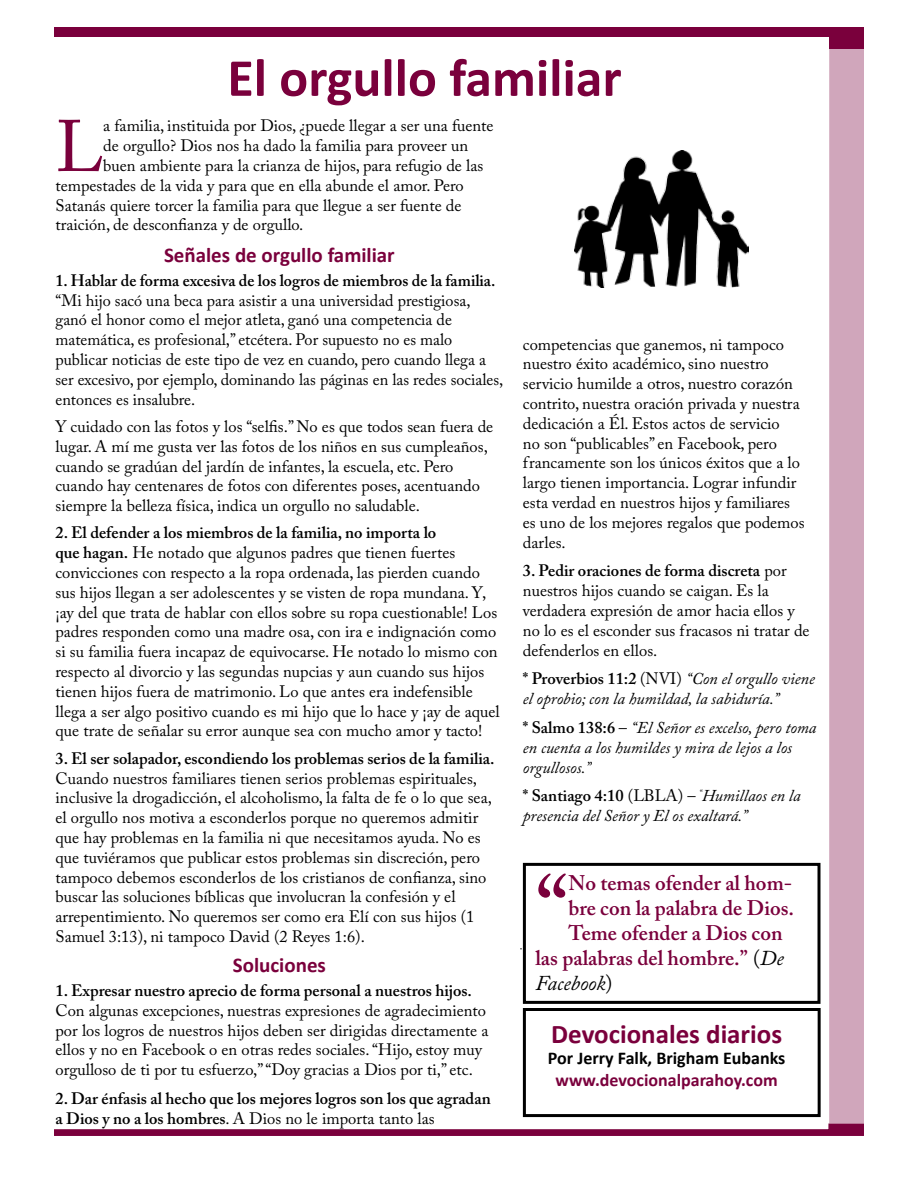
<style>
.page{position:relative;width:918px;height:1188px;background:#fff}
.page>*{position:absolute;margin:0;border:0;box-sizing:border-box;transform-origin:0 0}
.t1{font:91.95px "Adobe Caslon Pro";color:#7a003c}
.t2{font:72.15px "Adobe Caslon Pro";color:#7a003c}
.t3{font:700 54px "Calibri";color:#7a003c}
.t4{font:700 27px "Calibri";color:#7a003c}
.t5{font:600 21px "Adobe Caslon Pro";color:#7a003c}
.t6{font:700 21px "Calibri";color:#7a003c}
.t7{font:italic 21px "Adobe Caslon Pro";letter-spacing:-.005em;color:#000}
.t8{font:700 18px "Calibri";color:#000}
.t9{font:700 18px "Calibri";color:#7a003c}
.t10{font:16.5px/19.8px "Adobe Caslon Pro";color:#000}
.t11{font:600 16.5px/19.8px "Adobe Caslon Pro";color:#000}
.t12{font:italic 16.5px/19.8px "Adobe Caslon Pro";color:#000}
.s1{font-weight:600}
.s2{font-weight:400}
.s3{font-weight:600;font-style:normal}
.s4{font-style:normal}
.s5{font-weight:400;color:#000}
.s6{font-weight:400;font-style:italic;color:#000}
</style>
<div class="page">
<div style="left:829px;top:48px;width:35px;height:1075px;background:#d0a6bb"></div>
<div style="left:54px;top:27px;width:810px;height:10px;background:#7a003c"></div>
<div style="left:829px;top:37px;width:35px;height:12px;background:#7a003c"></div>
<svg style="left:54px;top:1123px;width:810px;height:13px"></svg>
<div style="left:523px;top:1008px;width:298px;height:109px;border:3px solid #000"></div>
<img style="left:574px;top:150px;width:174px;height:138px">
<div style="left:523px;top:863px;width:297px;height:141px;border:3px solid #000"></div>
<h3 class="t3" style="left:227px;top:43px;width:396px">El orgullo familiar</h3>
<h2 class="t2" style="left:56px;top:104px;width:49px">L</h2>
<p class="t10" style="left:103px;top:116px;width:392px">a familia, instituida por Dios, ¿puede llegar a ser una fuente</p>
<p class="t10" style="left:103px;top:136px;width:366px">de orgullo? Dios nos ha dado la familia para proveer un</p>
<p class="t10" style="left:103px;top:155px;width:382px">buen ambiente para la crianza de hijos, para refugio de las</p>
<p class="t10" style="left:56px;top:175px;width:410px">tempestades de la vida y para que en ella abunde el amor. Pero</p>
<p class="t10" style="left:56px;top:195px;width:408px">Satanás quiere torcer la familia para que llegue a ser fuente de</p>
<p class="t10" style="left:56px;top:215px;width:250px">traición, de desconfianza y de orgullo.</p>
<p class="t6" style="left:164px;top:241px;width:232px">Señales de orgullo familiar</p>
<p class="t11" style="left:56px;top:270px;width:441px">1. Hablar de forma excesiva de los logros de miembros de la familia.</p>
<p class="t10" style="left:56px;top:290px;width:449px">“Mi hijo sacó una beca para asistir a una universidad prestigiosa, ganó el honor como el mejor atleta, ganó una competencia de matemática, es profesional,” etcétera. Por supuesto no es malo publicar noticias de este tipo de vez en cuando, pero cuando llega a ser excesivo, por ejemplo, dominando las páginas en las redes sociales, entonces es insalubre.</p>
<p class="t10" style="left:56px;top:416px;width:439px">Y cuidado con las fotos y los “selfis.” No es que todos sean fuera de lugar. A mí me gusta ver las fotos de los niños en sus cumpleaños, cuando se gradúan del jardín de infantes, la escuela, etc. Pero cuando hay centenares de fotos con diferentes poses, acentuando siempre la belleza física, indica un orgullo no saludable.</p>
<p class="t10" style="left:56px;top:523px;width:446px"><span class="s1">2. El defender a los miembros de la familia, no importa lo<br>que hagan.</span> He notado que algunos padres que tienen fuertes convicciones con respecto a la ropa ordenada, las pierden cuando sus hijos llegan a ser adolescentes y se visten de ropa mundana. Y, ¡ay del que trata de hablar con ellos sobre su ropa cuestionable! Los padres responden como una madre osa, con ira e indignación como si su familia fuera incapaz de equivocarse. He notado lo mismo con respecto al divorcio y las segundas nupcias y aun cuando sus hijos tienen hijos fuera de matrimonio. Lo que antes era indefensible llega a ser algo positivo cuando es mi hijo que lo hace y ¡ay de aquel que trate de señalar su error aunque sea con mucho amor y tacto!</p>
<p class="t11" style="left:56px;top:748px;width:441px">3. El ser solapador, escondiendo los problemas serios de la familia.</p>
<p class="t10" style="left:56px;top:768px;width:438px">Cuando nuestros familiares tienen serios problemas espirituales, inclusive la drogadicción, el alcoholismo, la falta de fe o lo que sea, el orgullo nos motiva a esconderlos porque no queremos admitir que hay problemas en la familia ni que necesitamos ayuda. No es que tuviéramos que publicar estos problemas sin discreción, pero tampoco debemos esconderlos de los cristianos de confianza, sino buscar las soluciones bíblicas que involucran la confesión y el arrepentimiento. No queremos ser como era Elí con sus hijos (1<br>Samuel 3:13), ni tampoco David (2 Reyes 1:6).</p>
<p class="t6" style="left:233px;top:951px;width:95px">Soluciones</p>
<p class="t11" style="left:56px;top:980px;width:418px">1. Expresar nuestro aprecio de forma personal a nuestros hijos.</p>
<p class="t10" style="left:56px;top:1000px;width:434px">Con algunas excepciones, nuestras expresiones de agradecimiento por los logros de nuestros hijos deben ser dirigidas directamente a ellos y no en Facebook o en otras redes sociales. “Hijo, estoy muy orgulloso de ti por tu esfuerzo,” “Doy gracias a Dios por ti,” etc.</p>
<p class="t11" style="left:56px;top:1088px;width:437px">2. Dar énfasis al hecho que los mejores logros son los que agradan a Dios y no a los hombres<span class="s2">. A Dios no le importa tanto las</span></p>
<p class="t10" style="left:523px;top:334px;width:283px">competencias que ganemos, ni tampoco nuestro éxito académico, sino nuestro servicio humilde a otros, nuestro corazón contrito, nuestra oración privada y nuestra dedicación a Él. Estos actos de servicio<br>no son “publicables” en Facebook, pero francamente son los únicos éxitos que a lo largo tienen importancia. Lograr infundir esta verdad en nuestros hijos y familiares es uno de los mejores regalos que podemos darles.</p>
<p class="t10" style="left:523px;top:561px;width:288px"><span class="s1">3. Pedir oraciones de forma discreta</span> por nuestros hijos cuando se caigan. Es la verdadera expresión de amor hacia ellos y no lo es el esconder sus fracasos ni tratar de defenderlos en ellos.</p>
<p class="t12" style="left:523px;top:669px;width:294px"><span class="s3">* Proverbios 11:2</span> <span class="s4">(NVI)</span> “Con el orgullo viene el oprobio; con la humildad, la sabiduría.”</p>
<p class="t12" style="left:523px;top:717px;width:295px"><span class="s3">* Salmo 138:6</span> <span class="s4">–</span> “El Señor es excelso, pero toma en cuenta a los humildes y mira de lejos a los orgullosos.”</p>
<p class="t12" style="left:523px;top:786px;width:279px"><span class="s3">* Santiago 4:10</span> <span class="s4">(LBLA) –</span> <sup>“</sup>Humillaos en la presencia del Señor y El os exaltará.”</p>
<h1 class="t1" style="left:536px;top:854px;width:35px">“</h1>
<p class="t5" style="left:569px;top:870px;width:225px">No temas ofender al hom-</p>
<p class="t5" style="left:569px;top:895px;width:227px">bre con la palabra de Dios.</p>
<p class="t5" style="left:569px;top:920px;width:216px">Teme ofender a Dios con</p>
<p class="t5" style="left:536px;top:946px;width:250px">las palabras del hombre.” <span class="s5">(</span><span class="s6">De</span></p>
<p class="t7" style="left:536px;top:971px;width:78px">Facebook<span class="s4">)</span></p>
<h3 class="t4" style="left:551px;top:1017px;width:232px">Devocionales diarios</h3>
<p class="t8" style="left:548px;top:1047px;width:239px">Por Jerry Falk, Brigham Eubanks</p>
<p class="t9" style="left:556px;top:1069px;width:224px">www.devocionalparahoy.com</p>
</div>
